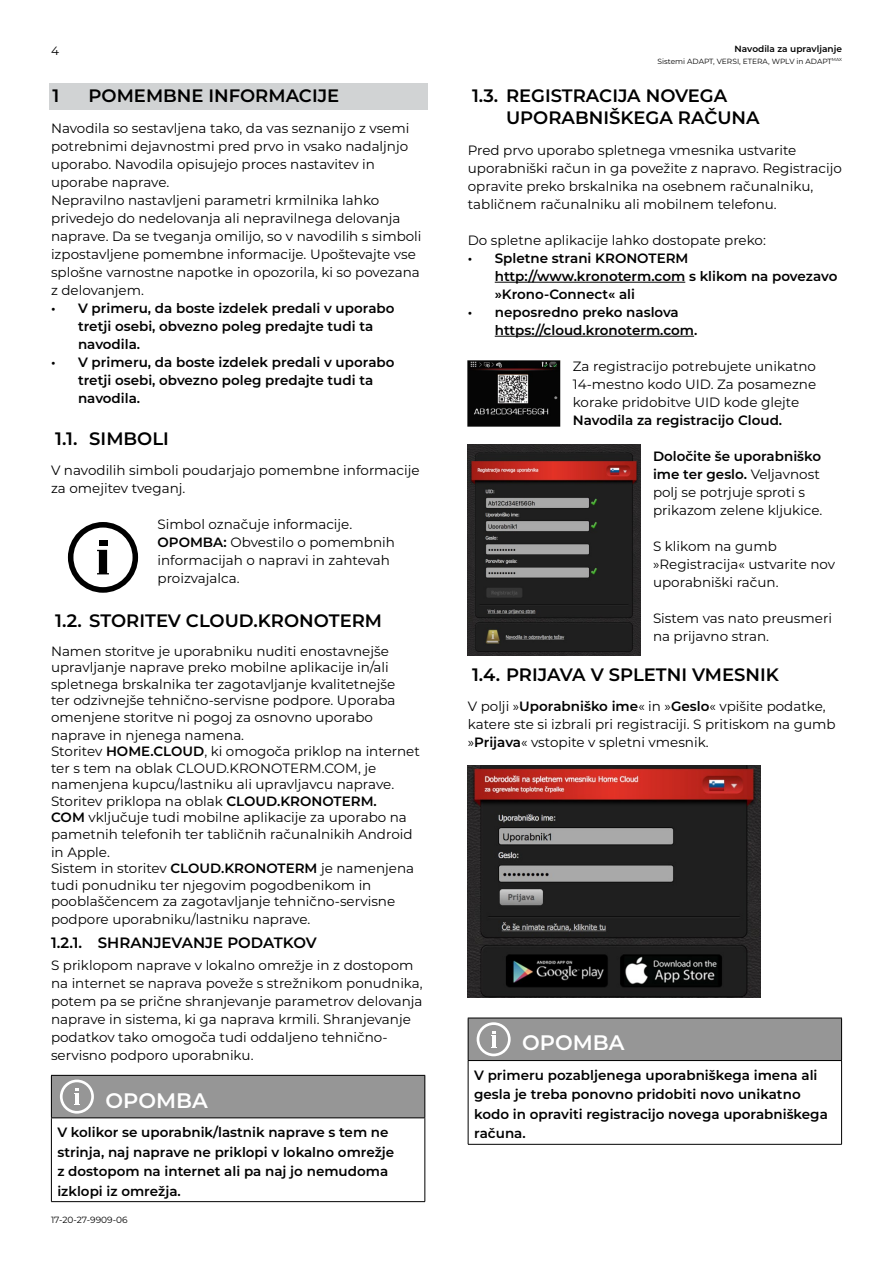
<style>
.page{position:relative;width:893px;height:1263px;background:#fff}
.page>*{position:absolute;margin:0;border:0;box-sizing:border-box;transform-origin:0 0}
.t1{font:600 21px "Montserrat";color:#fff}
.t2{font:600 18px/21.6px "Montserrat";color:#000}
.t3{font:600 15px "Montserrat";color:#000}
.t4{font:13.5px/18px "Montserrat";color:#000}
.t5{font:600 13.5px/18px "Montserrat";color:#000}
.t6{font:12px "Montserrat";color:#000}
.t7{font:600 9px "Montserrat";color:#000}
.t8{font:9px "Montserrat";color:#000}
.t9{font:7.5px "Montserrat";color:#000}
.s1{font-weight:600}
</style>
<div class="page">
<div style="left:49px;top:83px;width:378px;height:26px;background:#d1d3d4"></div>
<div style="left:51px;top:1075px;width:374px;height:43px;background:#969696"></div>
<hr style="left:51px;top:1075px;width:374px;height:1px;background:#000">
<hr style="left:51px;top:1076px;width:1px;height:41px;background:#000">
<hr style="left:424px;top:1076px;width:1px;height:41px;background:#000">
<hr style="left:51px;top:1117px;width:374px;height:1px;background:#000">
<hr style="left:51px;top:1118px;width:1px;height:83px;background:#000">
<hr style="left:425px;top:1118px;width:1px;height:83px;background:#000">
<hr style="left:51px;top:1201px;width:374px;height:1px;background:#000">
<svg style="left:60px;top:1079px;width:34px;height:34px"></svg>
<hr style="left:495px;top:282px;width:190px;height:1px;background:#000">
<hr style="left:495px;top:336px;width:199px;height:1px;background:#000">
<img style="left:468px;top:765px;width:292px;height:233px">
<div style="left:468px;top:1018px;width:374px;height:42px;background:#969696"></div>
<hr style="left:468px;top:1018px;width:374px;height:1px;background:#000">
<hr style="left:468px;top:1018px;width:1px;height:42px;background:#000">
<hr style="left:841px;top:1018px;width:1px;height:42px;background:#000">
<hr style="left:468px;top:1060px;width:374px;height:1px;background:#000">
<hr style="left:468px;top:1061px;width:1px;height:83px;background:#000">
<hr style="left:841px;top:1061px;width:1px;height:83px;background:#000">
<hr style="left:468px;top:1144px;width:374px;height:1px;background:#000">
<svg style="left:477px;top:1022px;width:34px;height:34px"></svg>
<svg style="left:68px;top:522px;width:70px;height:71px"></svg>
<img style="left:468px;top:360px;width:92px;height:66px">
<img style="left:468px;top:444px;width:172px;height:212px">
<p class="t6" style="left:51px;top:42px;width:9px">4</p>
<h2 class="t2" style="left:53px;top:84px;width:8px">1</h2>
<h2 class="t2" style="left:89px;top:84px;width:252px">POMEMBNE INFORMACIJE</h2>
<p class="t4" style="left:51px;top:119px;width:372px">Navodila so sestavljena tako, da vas seznanijo z vsemi potrebnimi dejavnostmi pred prvo in vsako nadaljnjo uporabo. Navodila opisujejo proces nastavitev in uporabe naprave.<br>Nepravilno nastavljeni parametri krmilnika lahko privedejo do nedelovanja ali nepravilnega delovanja naprave. Da se tveganja omilijo, so v navodilih s simboli izpostavljene pomembne informacije. Upoštevajte vse splošne varnostne napotke in opozorila, ki so povezana z delovanjem.</p>
<p class="t5" style="left:78px;top:299px;width:318px;text-indent:-27px">• V primeru, da boste izdelek predali v uporabo tretji osebi, obvezno poleg predajte tudi ta navodila.</p>
<p class="t5" style="left:78px;top:353px;width:318px;text-indent:-27px">• V primeru, da boste izdelek predali v uporabo tretji osebi, obvezno poleg predajte tudi ta navodila.</p>
<h2 class="t2" style="left:55px;top:427px;width:115px">1.1. SIMBOLI</h2>
<p class="t4" style="left:51px;top:461px;width:370px">V navodilih simboli poudarjajo pomembne informacije za omejitev tveganj.</p>
<p class="t4" style="left:158px;top:515px;width:239px">Simbol označuje informacije.<br><span class="s1">OPOMBA:</span> Obvestilo o pomembnih informacijah o napravi in zahtevah proizvajalca.</p>
<h2 class="t2" style="left:55px;top:609px;width:328px">1.2. STORITEV CLOUD.KRONOTERM</h2>
<p class="t4" style="left:51px;top:642px;width:346px;line-height:16.5px">Namen storitve je uporabniku nuditi enostavnejše upravljanje naprave preko mobilne aplikacije in/ali spletnega brskalnika ter zagotavljanje kvalitetnejše ter odzivnejše tehnično-servisne podpore. Uporaba omenjene storitve ni pogoj za osnovno uporabo</p>
<p class="t4" style="left:51px;top:726px;width:370px;line-height:16.5px">naprave in njenega namena.<br>Storitev <span class="s1">HOME.CLOUD</span>, ki omogoča priklop na internet ter s tem na oblak CLOUD.KRONOTERM.COM, je namenjena kupcu/lastniku ali upravljavcu naprave.<br>Storitev priklopa na oblak <span class="s1">CLOUD.KRONOTERM.<br>COM</span> vključuje tudi mobilne aplikacije za uporabo na pametnih telefonih ter tabličnih računalnikih Android</p>
<p class="t4" style="left:51px;top:843px;width:365px;line-height:16.5px">in Apple.<br>Sistem in storitev <span class="s1">CLOUD.KRONOTERM</span> je namenjena tudi ponudniku ter njegovim pogodbenikom in pooblaščencem za zagotavljanje tehnično-servisne</p>
<p class="t4" style="left:51px;top:910px;width:261px">podpore uporabniku/lastniku naprave.</p>
<p class="t3" style="left:51px;top:932px;width:267px">1.2.1. SHRANJEVANJE PODATKOV</p>
<p class="t4" style="left:51px;top:956px;width:373px">S priklopom naprave v lokalno omrežje in z dostopom na internet se naprava poveže s strežnikom ponudnika, potem pa se prične shranjevanje parametrov delovanja naprave in sistema, ki ga naprava krmili. Shranjevanje podatkov tako omogoča tudi oddaljeno tehnično&shy;servisno podporo uporabniku.</p>
<h1 class="t1" style="left:106px;top:1085px;width:104px">OPOMBA</h1>
<p class="t5" style="left:57px;top:1122px;width:338px;line-height:19.5px">V kolikor se uporabnik/lastnik naprave s tem ne strinja, naj naprave ne priklopi v lokalno omrežje z dostopom na internet ali pa naj jo nemudoma izklopi iz omrežja.</p>
<p class="t8" style="left:51px;top:1213px;width:78px">17-20-27-9909-06</p>
<p class="t7" style="left:735px;top:42px;width:109px">Navodila za upravljanje</p>
<p class="t9" style="left:657px;top:56px;width:186px">Sistemi ADAPT, VERSI, ETERA, WPLV in ADAPT<sup>MAX</sup></p>
<h2 class="t2" style="left:506px;top:84px;width:255px;text-indent:-34px">1.3. REGISTRACIJA NOVEGA<br>UPORABNIŠKEGA RAČUNA</h2>
<p class="t4" style="left:468px;top:141px;width:376px">Pred prvo uporabo spletnega vmesnika ustvarite uporabniški račun in ga povežite z napravo. Registracijo opravite preko brskalnika na osebnem računalniku, tabličnem računalniku ali mobilnem telefonu.</p>
<p class="t4" style="left:468px;top:231px;width:300px">Do spletne aplikacije lahko dostopate preko:</p>
<p class="t5" style="left:495px;top:248px;width:344px;text-indent:-27px">• Spletne strani KRONOTERM http://www.kronoterm.com s klikom na povezavo »Krono-Connect« ali</p>
<p class="t5" style="left:495px;top:302px;width:204px;text-indent:-27px">• neposredno preko naslova https://cloud.kronoterm.com.</p>
<p class="t4" style="left:573px;top:357px;width:245px;text-align:justify">Za registracijo potrebujete unikatno 14-mestno kodo UID. Za posamezne korake pridobitve UID kode glejte</p>
<p class="t5" style="left:573px;top:410px;width:211px">Navodila za registracijo Cloud.</p>
<p class="t4" style="left:653px;top:447px;width:171px"><span class="s1">Določite še uporabniško ime ter geslo.</span> Veljavnost polj se potrjuje sproti s prikazom zelene kljukice.</p>
<p class="t4" style="left:653px;top:537px;width:184px">S klikom na gumb »Registracija« ustvarite nov uporabniški račun.</p>
<p class="t4" style="left:653px;top:609px;width:180px">Sistem vas nato preusmeri na prijavno stran.</p>
<h2 class="t2" style="left:472px;top:662px;width:308px">1.4. PRIJAVA V SPLETNI VMESNIK</h2>
<p class="t4" style="left:468px;top:697px;width:369px">V polji »<span class="s1">Uporabniško ime</span>« in »<span class="s1">Geslo</span>« vpišite podatke, katere ste si izbrali pri registraciji. S pritiskom na gumb »<span class="s1">Prijava</span>« vstopite v spletni vmesnik.</p>
<h1 class="t1" style="left:522px;top:1028px;width:104px">OPOMBA</h1>
<p class="t5" style="left:474px;top:1065px;width:355px;line-height:19.5px">V primeru pozabljenega uporabniškega imena ali gesla je treba ponovno pridobiti novo unikatno kodo in opraviti registracijo novega uporabniškega računa.</p>
</div>
